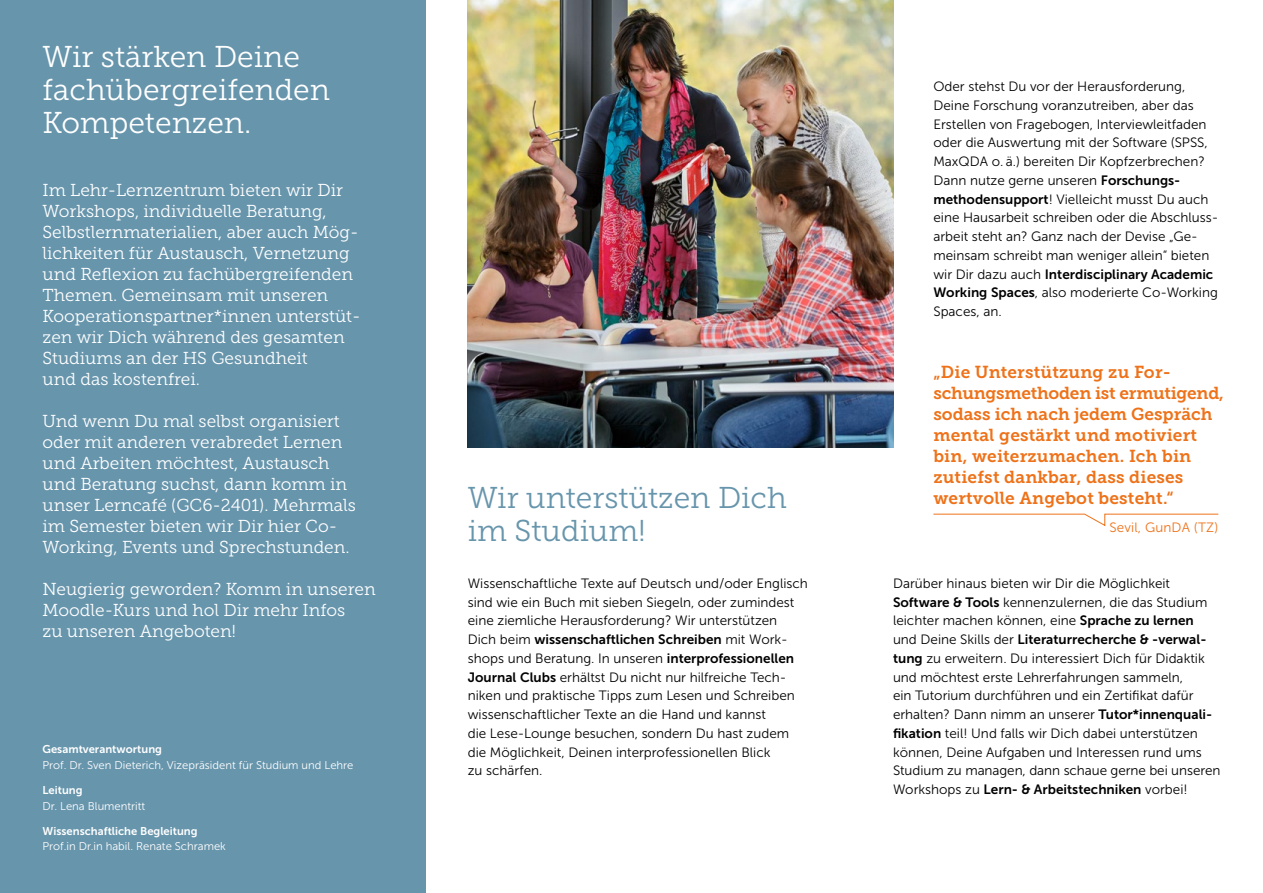
<style>
.page{position:relative;width:1263px;height:893px;background:#fff}
.page>*{position:absolute;margin:0;border:0;box-sizing:border-box;transform-origin:0 0}
.t1{font:30px/33px "Museo Slab 300";color:#fff}
.t2{font:30px/33px "Museo Slab 300";color:#6795ac}
.t3{font:17.25px/21px "Museo Slab 300";color:#fff}
.t4{font:17.25px/21px "Museo Slab 700";letter-spacing:.01em;color:#ee7219}
.t5{font:13.5px/18.8px "Museo Sans 300";color:#000}
.t6{font:13.5px "Museo Sans 700";color:#000}
.t7{font:13.5px "Museo Sans 300";letter-spacing:.01em;color:#ee7219}
.t8{font:11.25px "Museo Sans 300";color:#fff}
.t9{font:11.25px "Museo Sans 700";color:#fff}
.s1{font-family:"Museo Sans 300"}
.s2{font-family:"Museo Sans 700"}
</style>
<div class="page">
<img style="left:468px;top:0;width:425px;height:447px">
<svg style="left:933px;top:513px;width:286px;height:14px"></svg>
<div style="left:0;top:0;width:425px;height:893px;background:#6795ac"></div>
<h1 class="t1" style="left:43px;top:41px;width:289px">Wir stärken Deine fachübergreifenden<br>Kompetenzen.</h1>
<p class="t3" style="left:43px;top:180px;width:320px">Im Lehr-Lernzentrum bieten wir Dir Workshops, individuelle Beratung, Selbstlernmaterialien, aber auch Mög&shy;lichkeiten für Austausch, Vernetzung und Reflexion zu fachübergreifenden Themen. Gemeinsam mit unseren Kooperationspartner*innen unterstüt&shy;zen wir Dich während des gesamten Studiums an der HS Gesundheit<br>und das kostenfrei.</p>
<p class="t3" style="left:43px;top:411px;width:315px">Und wenn Du mal selbst organisiert oder mit anderen verabredet Lernen und Arbeiten möchtest, Austausch und Beratung suchst, dann komm in unser Lerncafé (GC6-2401). Mehrmals im Semester bieten wir Dir hier Co-Working, Events und Sprechstunden.</p>
<p class="t3" style="left:43px;top:579px;width:335px">Neugierig geworden? Komm in unseren<br>Moodle-Kurs und hol Dir mehr Infos<br>zu unseren Angeboten!</p>
<p class="t9" style="left:43px;top:743px;width:121px">Gesamtverantwortung</p>
<p class="t8" style="left:43px;top:759px;width:312px">Prof. Dr. Sven Dieterich, Vizepräsident für Studium und Lehre</p>
<p class="t9" style="left:43px;top:784px;width:42px">Leitung</p>
<p class="t8" style="left:43px;top:800px;width:104px">Dr. Lena Blumentritt</p>
<p class="t9" style="left:43px;top:824px;width:157px">Wissenschaftliche Begleitung</p>
<p class="t8" style="left:43px;top:840px;width:185px">Prof.in Dr.in habil. Renate Schramek</p>
<h1 class="t2" style="left:468px;top:481px;width:321px">Wir unterstützen Dich im Studium!</h1>
<p class="t5" style="left:468px;top:574px;width:342px">Wissenschaftliche Texte auf Deutsch und/oder Englisch sind wie ein Buch mit sieben Siegeln, oder zumindest eine ziemliche Herausforderung? Wir unterstützen</p>
<p class="t6" style="left:468px;top:632px;width:322px"><span class="s1">Dich beim</span> wissenschaftlichen Schreiben <span class="s1">mit Work-</span></p>
<p class="t5" style="left:468px;top:649px;width:329px">shops und Beratung. In unseren <span class="s2">interprofessionellen Journal Clubs</span> erhältst Du nicht nur hilfreiche Tech&shy;niken und praktische Tipps zum Lesen und Schreiben wissenschaftlicher Texte an die Hand und kannst<br>die Lese-Lounge besuchen, sondern Du hast zudem die Möglichkeit, Deinen interprofessionellen Blick<br>zu schärfen.</p>
<p class="t5" style="left:933px;top:77px;width:287px">Oder stehst Du vor der Herausforderung, Deine Forschung voranzutreiben, aber das Erstellen von Fragebogen, Interviewleitfaden oder die Auswertung mit der Software (SPSS, MaxQDA o. ä.) bereiten Dir Kopfzerbrechen?<br>Dann nutze gerne unseren <span class="s2">Forschungs&shy;methodensupport</span>! Vielleicht musst Du auch eine Hausarbeit schreiben oder die Abschluss&shy;arbeit steht an? Ganz nach der Devise „Ge&shy;meinsam schreibt man weniger allein“ bieten</p>
<p class="t6" style="left:933px;top:266px;width:281px"><span class="s1">wir Dir dazu auch</span> Interdisciplinary Academic</p>
<p class="t5" style="left:933px;top:283px;width:286px"><span class="s2">Working Spaces</span>, also moderierte Co-Working<br>Spaces, an.</p>
<p class="t4" style="left:933px;top:362px;width:292px">„Die Unterstützung zu For&shy;schungsmethoden ist ermutigend, sodass ich nach jedem Gespräch mental gestärkt und motiviert bin, weiterzumachen. Ich bin zutiefst dankbar, dass dieses wertvolle Angebot besteht.“</p>
<p class="t7" style="left:1109px;top:520px;width:110px">Sevil, GunDA (TZ)</p>
<p class="t5" style="left:893px;top:574px;width:316px">Darüber hinaus bieten wir Dir die Möglichkeit<br><span class="s2">Software &amp; Tools</span> kennenzulernen, die das Studium leichter machen können, eine <span class="s2">Sprache zu lernen</span></p>
<p class="t6" style="left:893px;top:632px;width:315px"><span class="s1">und Deine Skills der</span> Literaturrecherche &amp; -verwal-</p>
<p class="t5" style="left:893px;top:649px;width:329px"><span class="s2">tung</span> zu erweitern. Du interessiert Dich für Didaktik und möchtest erste Lehrerfahrungen sammeln,<br>ein Tutorium durchführen und ein Zertifikat dafür erhalten? Dann nimm an unserer <span class="s2">Tutor*innenquali&shy;fikation</span> teil! Und falls wir Dich dabei unterstützen können, Deine Aufgaben und Interessen rund ums Studium zu managen, dann schaue gerne bei unseren</p>
<p class="t6" style="left:893px;top:782px;width:296px"><span class="s1">Workshops zu</span> Lern- &amp; Arbeitstechniken <span class="s1">vorbei!</span></p>
</div>
